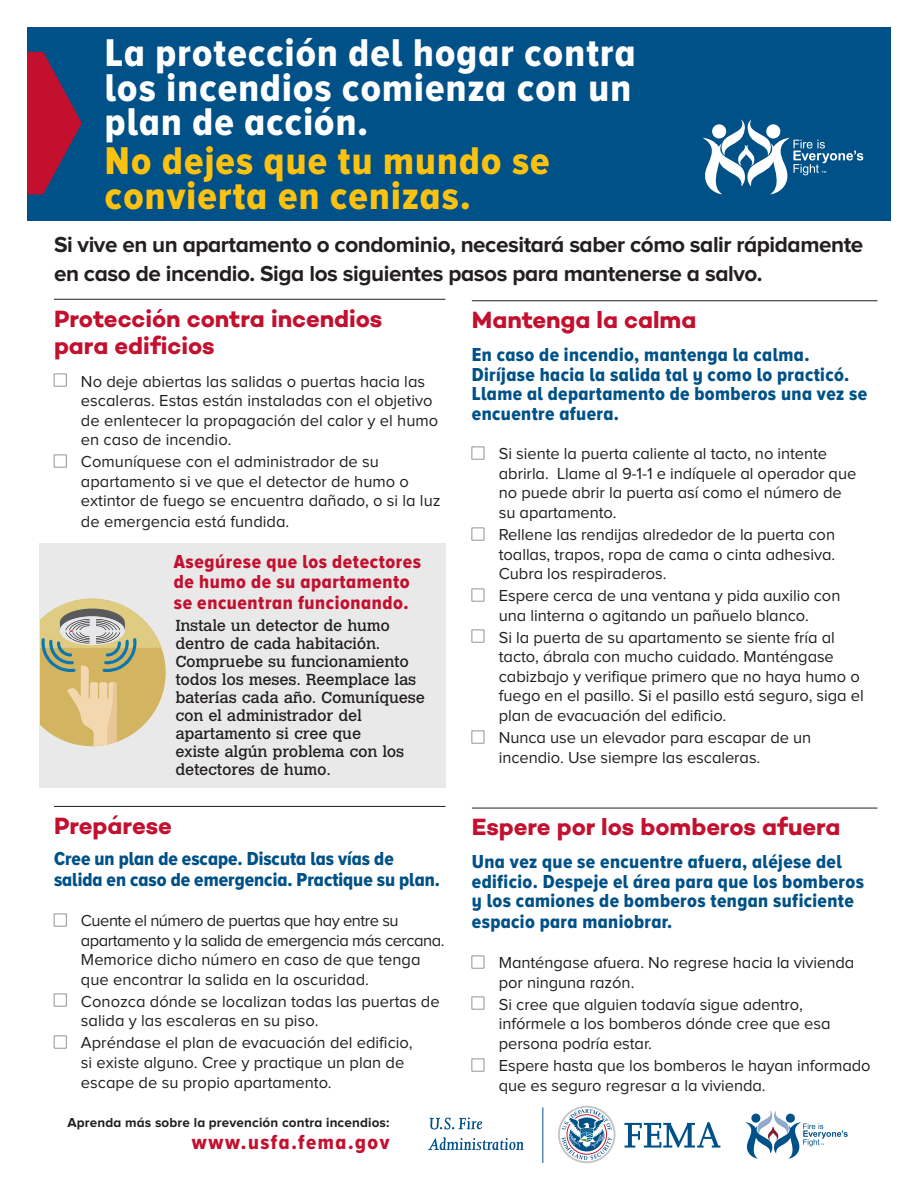
<style>
.page{position:relative;width:918px;height:1188px;background:#fff}
.page>*{position:absolute;margin:0;border:0;box-sizing:border-box;transform-origin:0 0}
.t1{font:40.2px/34.5px "Proxima Nova A Cond Extrabld";letter-spacing:.03em;color:#fff;text-align:justify}
.t2{font:40.2px/34.5px "Proxima Nova A Cond Extrabld";letter-spacing:.03em;color:#fdc210}
.t3{font:24px/27px "Campton Bold DEMO";letter-spacing:-.005em;color:#c3102f}
.t4{font:22.5px/28.5px "FEMA Proxima Nova Bold";letter-spacing:-.02em;color:#231f20}
.t5{font:21px "Proxima Nova A Cond Extrabld";letter-spacing:.075em;color:#c3102f}
.t6{font:19.5px/19.5px "Proxima Nova A Cond Extrabld";letter-spacing:.02em;color:#005187}
.t7{font:19.5px/21px "Proxima Nova A Cond Extrabld";color:#005187}
.t8{font:19.5px/20.9px "Proxima Nova A Cond Extrabld";letter-spacing:.03em;color:#c3102f}
.t9{font:16.5px/19.5px "FEMA Proxima Nova Regular";letter-spacing:-.005em;color:#231f20}
.t10{font:16.5px/19.5px "FEMA Proxima Nova Regular";letter-spacing:-.03em;color:#231f20}
.t11{font:500 15.75px/18px "M Calvert";letter-spacing:-.005em;color:#231f20}
.t12{font:13.5px "FEMA Proxima Nova Bold";letter-spacing:.01em;color:#231f20}
.s1{font-family:"Kensington Geometry"}
</style>
<div class="page">
<hr style="left:54px;top:299px;width:392px;height:1px;background:#231f20">
<hr style="left:54px;top:806px;width:392px;height:1px;background:#231f20">
<hr style="left:472px;top:300px;width:406px;height:1px;background:#231f20">
<hr style="left:472px;top:808px;width:406px;height:1px;background:#231f20">
<div style="left:39px;top:543px;width:407px;height:244px;background:#eae9e9"></div>
<div style="left:27px;top:27px;width:864px;height:193px;background:#005187"></div>
<svg style="left:27px;top:52px;width:55px;height:142px"></svg>
<svg style="left:702px;top:119px;width:161px;height:75px"></svg>
<svg style="left:157px;top:309px;width:6px;height:4px"></svg>
<svg style="left:40px;top:599px;width:126px;height:147px"></svg>
<svg style="left:112px;top:815px;width:6px;height:4px"></svg>
<svg style="left:745px;top:1110px;width:103px;height:49px"></svg>
<svg style="left:430px;top:1117px;width:52px;height:13px"></svg>
<svg style="left:428px;top:1137px;width:96px;height:13px"></svg>
<hr style="left:542px;top:1107px;width:1px;height:56px;background:#005187">
<svg style="left:625px;top:1122px;width:95px;height:26px"></svg>
<svg style="left:558px;top:1106px;width:57px;height:57px"></svg>
<h1 class="t1" style="left:105px;top:37px;width:532px">La protección del hogar contra los incendios comienza con un plan de acción.</h1>
<h1 class="t2" style="left:105px;top:145px;width:446px">No dejes que tu mundo se convierta en cenizas.</h1>
<p class="t4" style="left:54px;top:231px;width:811px">Si vive en un apartamento o condominio, necesitará saber cómo salir rápidamente en caso de incendio. Siga los siguientes pasos para mantenerse a salvo.</p>
<h2 class="t3" style="left:54px;top:305px;width:330px">Proteccion contra incendios para edificios</h2>
<p class="t9" style="left:81px;top:372px;width:359px;text-indent:-27px"><span class="s1">{</span> No deje abiertas las salidas o puertas hacia las escaleras. Estas están instaladas con el objetivo de enlentecer la propagación del calor y el humo en caso de incendio.</p>
<p class="t9" style="left:81px;top:452px;width:361px;text-indent:-27px"><span class="s1">{</span> Comuníquese con el administrador de su apartamento si ve que el detector de humo o extintor de fuego se encuentra dañado, o si la luz de emergencia está fundida.</p>
<p class="t8" style="left:174px;top:551px;width:249px">Asegúrese que los detectores de humo de su apartamento se encuentran funcionando.</p>
<p class="t11" style="left:175px;top:616px;width:251px">Instale un detector de humo dentro de cada habitación.<br>Compruebe su funcionamiento todos los meses. Reemplace las baterías cada año. Comuníquese con el administrador del apartamento si cree que<br>existe algún problema con los detectores de humo.</p>
<h2 class="t3" style="left:472px;top:306px;width:226px">Mantenga la calma</h2>
<p class="t6" style="left:472px;top:346px;width:397px">En caso de incendio, mantenga la calma.<br>Diríjase hacia la salida tal y como lo practicó.<br>Llame al departamento de bomberos una vez se encuentre afuera.</p>
<p class="t9" style="left:499px;top:445px;width:359px;text-indent:-27px"><span class="s1">{</span> Si siente la puerta caliente al tacto, no intente abrirla. Llame al 9-1-1 e indíquele al operador que no puede abrir la puerta así como el número de su apartamento.</p>
<p class="t9" style="left:499px;top:525px;width:338px;text-align:justify;text-indent:-27px"><span class="s1">{</span> Rellene las rendijas alrededor de la puerta con toallas, trapos, ropa de cama o cinta adhesiva.<br>Cubra los respiraderos.</p>
<p class="t9" style="left:472px;top:586px;width:370px;text-align:center"><span class="s1">{</span> Espere cerca de una ventana y pida auxilio con una linterna o agitando un pañuelo blanco.</p>
<p class="t9" style="left:499px;top:628px;width:366px;text-indent:-27px"><span class="s1">{</span> Si la puerta de su apartamento se siente fría al tacto, ábrala con mucho cuidado. Manténgase cabizbajo y verifique primero que no haya humo o fuego en el pasillo. Si el pasillo está seguro, siga el plan de evacuación del edificio.</p>
<p class="t9" style="left:499px;top:728px;width:314px;line-height:20.2px;text-indent:-27px"><span class="s1">{</span> Nunca use un elevador para escapar de un incendio. Use siempre las escaleras.</p>
<h2 class="t3" style="left:54px;top:812px;width:119px">Preparese</h2>
<p class="t7" style="left:54px;top:849px;width:388px">Cree un plan de escape. Discuta las vías de salida en caso de emergencia. Practique su plan.</p>
<p class="t10" style="left:81px;top:911px;width:365px;text-indent:-27px"><span class="s1">{</span> Cuente el número de puertas que hay entre su apartamento y la salida de emergencia más cercana.<br>Memorice dicho número en caso de que tenga que encontrar la salida en la oscuridad.</p>
<p class="t9" style="left:81px;top:992px;width:360px;text-indent:-27px"><span class="s1">{</span> Conozca dónde se localizan todas las puertas de salida y las escaleras en su piso.</p>
<p class="t9" style="left:81px;top:1033px;width:333px;text-indent:-27px"><span class="s1">{</span> Apréndase el plan de evacuación del edificio, si existe alguno. Cree y practique un plan de escape de su propio apartamento.</p>
<p class="t12" style="left:68px;top:1115px;width:323px">Aprenda más sobre la prevención contra incendios:</p>
<p class="t5" style="left:192px;top:1130px;width:199px">www.usfa.fema.gov</p>
<h2 class="t3" style="left:472px;top:814px;width:370px">Espere por los bomberos afuera</h2>
<p class="t6" style="left:472px;top:853px;width:394px;line-height:20px">Una vez que se encuentre afuera, aléjese del edificio. Despeje el área para que los bomberos y los camiones de bomberos tengan suficiente espacio para maniobrar.</p>
<p class="t9" style="left:499px;top:953px;width:357px;text-indent:-27px"><span class="s1">{</span> Manténgase afuera. No regrese hacia la vivienda por ninguna razón.</p>
<p class="t9" style="left:499px;top:995px;width:333px;text-indent:-27px"><span class="s1">{</span> Si cree que alguien todavía sigue adentro, infórmele a los bomberos dónde cree que esa persona podría estar.</p>
<p class="t9" style="left:499px;top:1056px;width:373px;text-indent:-27px"><span class="s1">{</span> Espere hasta que los bomberos le hayan informado que es seguro regresar a la vivienda.</p>
</div>
